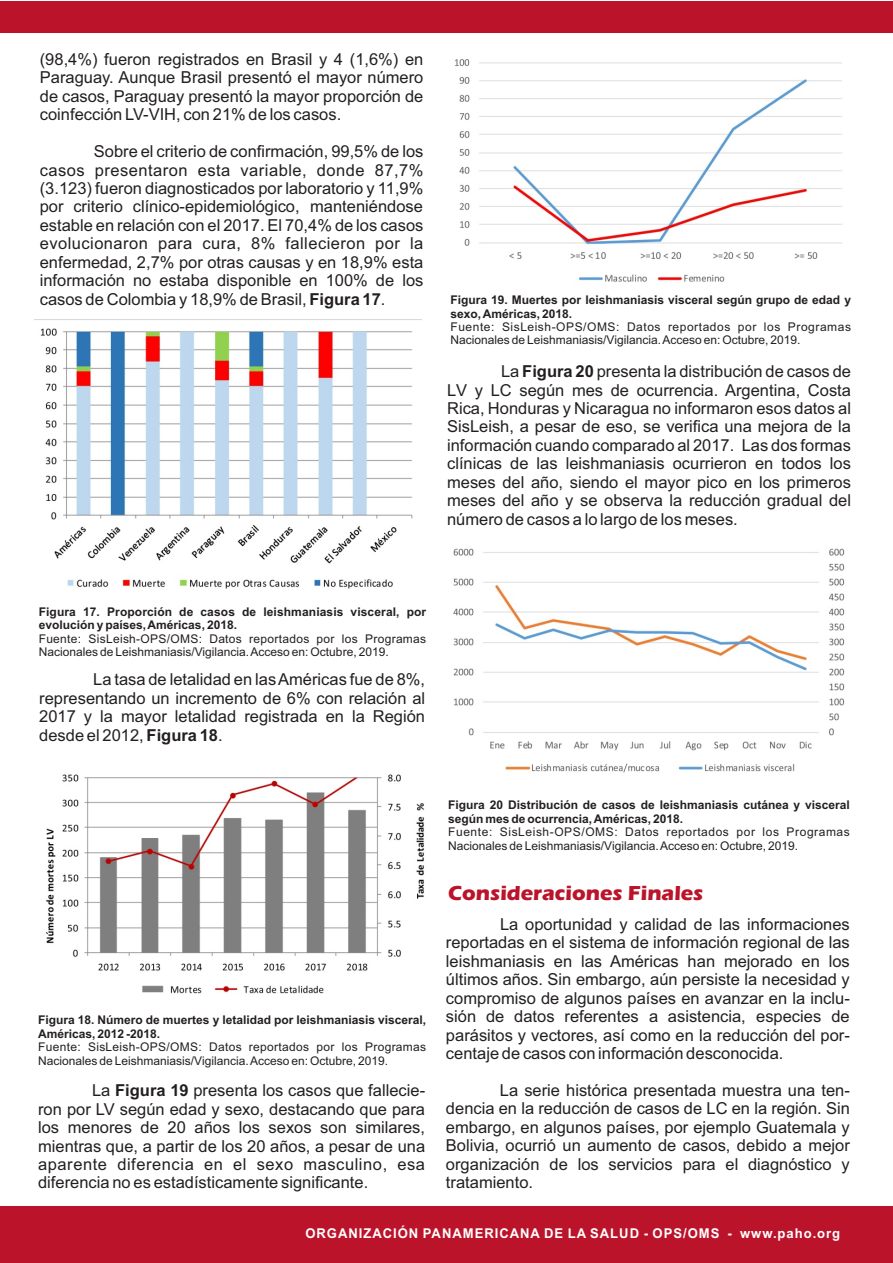
<style>
.page{position:relative;width:893px;height:1263px;background:#fff}
.page>*{position:absolute;margin:0;border:0;box-sizing:border-box;transform-origin:0 0}
.t1{font:700 21px "Eras ITC";color:#bb142a}
.t2{font:16.5px/18.5px "Arial";color:#231f20;text-align:justify}
.t3{font:700 13.5px "Arial";letter-spacing:.075em;color:#fff}
.t4{font:12px/13.4px "Arial";color:#231f20}
.t5{font:700 12px/13.4px "Arial";color:#231f20}
.s1{font-weight:700}
</style>
<div class="page">
<div style="left:0;top:1px;width:893px;height:31px;background:#bb142a"></div>
<div style="left:0;top:1206px;width:893px;height:57px;background:#bb142a"></div>
<img style="left:34px;top:319px;width:387px;height:270px">
<img style="left:46px;top:774px;width:378px;height:220px">
<img style="left:454px;top:59px;width:388px;height:223px">
<img style="left:453px;top:548px;width:392px;height:225px">
<p class="t2" style="left:40px;top:51px;width:385px">(98,4%) fueron registrados en Brasil y 4 (1,6%) en Paraguay. Aunque Brasil presentó el mayor número de casos, Paraguay presentó la mayor proporción de coinfección LV-VIH, con 21% de los casos.</p>
<p class="t2" style="left:40px;top:144px;width:385px;text-indent:54px">Sobre el criterio de confirmación, 99,5% de los casos presentaron esta variable, donde 87,7% (3.123) fueron diagnosticados por laboratorio y 11,9% por criterio clínico-epidemiológico, manteniéndose estable en relación con el 2017. El 70,4% de los casos evolucionaron para cura, 8% fallecieron por la enfermedad, 2,7% por otras causas y en 18,9% esta información no estaba disponible en 100% de los casos de Colombia y 18,9% de Brasil, <span class="s1">Figura 17</span>.</p>
<p class="t5" style="left:450px;top:294px;width:402px">Figura 19. Muertes por leishmaniasis visceral según grupo de edad y sexo, Américas, 2018.</p>
<p class="t4" style="left:450px;top:321px;width:402px">Fuente: SisLeish-OPS/OMS: Datos reportados por los Programas<br>Nacionales de Leishmaniasis/Vigilancia. Acceso en: Octubre, 2019.</p>
<p class="t2" style="left:447px;top:364px;width:405px;text-indent:54px">La <span class="s1">Figura 20</span> presenta la distribución de casos de LV y LC según mes de ocurrencia. Argentina, Costa Rica, Honduras y Nicaragua no informaron esos datos al SisLeish, a pesar de eso, se verifica una mejora de la información cuando comparado al 2017. Las dos formas clínicas de las leishmaniasis ocurrieron en todos los meses del año, siendo el mayor pico en los primeros meses del año y se observa la reducción gradual del número de casos a lo largo de los meses.</p>
<p class="t5" style="left:39px;top:606px;width:389px">Figura 17. Proporción de casos de leishmaniasis visceral, por evolución y países, Américas, 2018.</p>
<p class="t4" style="left:39px;top:633px;width:389px">Fuente: SisLeish-OPS/OMS: Datos reportados por los Programas<br>Nacionales de Leishmaniasis/Vigilancia. Acceso en: Octubre, 2019.</p>
<p class="t2" style="left:39px;top:672px;width:387px;text-indent:54px">La tasa de letalidad en las Américas fue de 8%, representando un incremento de 6% con relación al 2017 y la mayor letalidad registrada en la Región desde el 2012, <span class="s1">Figura 18</span>.</p>
<p class="t5" style="left:38px;top:1014px;width:390px">Figura 18. Número de muertes y letalidad por leishmaniasis visceral,<br>Américas, 2012 -2018.</p>
<p class="t4" style="left:38px;top:1041px;width:390px">Fuente: SisLeish-OPS/OMS: Datos reportados por los Programas<br>Nacionales de Leishmaniasis/Vigilancia. Acceso en: Octubre, 2019.</p>
<p class="t2" style="left:38px;top:1083px;width:389px;text-indent:54px">La <span class="s1">Figura 19</span> presenta los casos que fallecie&shy;ron por LV según edad y sexo, destacando que para los menores de 20 años los sexos son similares, mientras que, a partir de los 20 años, a pesar de una aparente diferencia en el sexo masculino, esa diferencia no es estadísticamente significante.</p>
<p class="t5" style="left:448px;top:799px;width:403px">Figura 20 Distribución de casos de leishmaniasis cutánea y visceral según mes de ocurrencia, Américas, 2018.</p>
<p class="t4" style="left:448px;top:826px;width:403px">Fuente: SisLeish-OPS/OMS: Datos reportados por los Programas<br>Nacionales de Leishmaniasis/Vigilancia. Acceso en: Octubre, 2019.</p>
<p class="t1" style="left:448px;top:886px;width:257px">Consideraciones Finales</p>
<p class="t2" style="left:446px;top:916px;width:405px;text-indent:54px">La oportunidad y calidad de las informaciones reportadas en el sistema de información regional de las leishmaniasis en las Américas han mejorado en los últimos años. Sin embargo, aún persiste la necesidad y compromiso de algunos países en avanzar en la inclu&shy;sión de datos referentes a asistencia, especies de parásitos y vectores, así como en la reducción del por&shy;centaje de casos con información desconocida.</p>
<p class="t2" style="left:446px;top:1082px;width:405px;text-indent:54px">La serie histórica presentada muestra una ten&shy;dencia en la reducción de casos de LC en la región. Sin embargo, en algunos países, por ejemplo Guatemala y Bolivia, ocurrió un aumento de casos, debido a mejor organización de los servicios para el diagnóstico y tratamiento.</p>
<p class="t3" style="left:305px;top:1228px;width:536px">ORGANIZACIÓN PANAMERICANA DE LA SALUD - OPS/OMS - www.paho.org</p>
</div>
